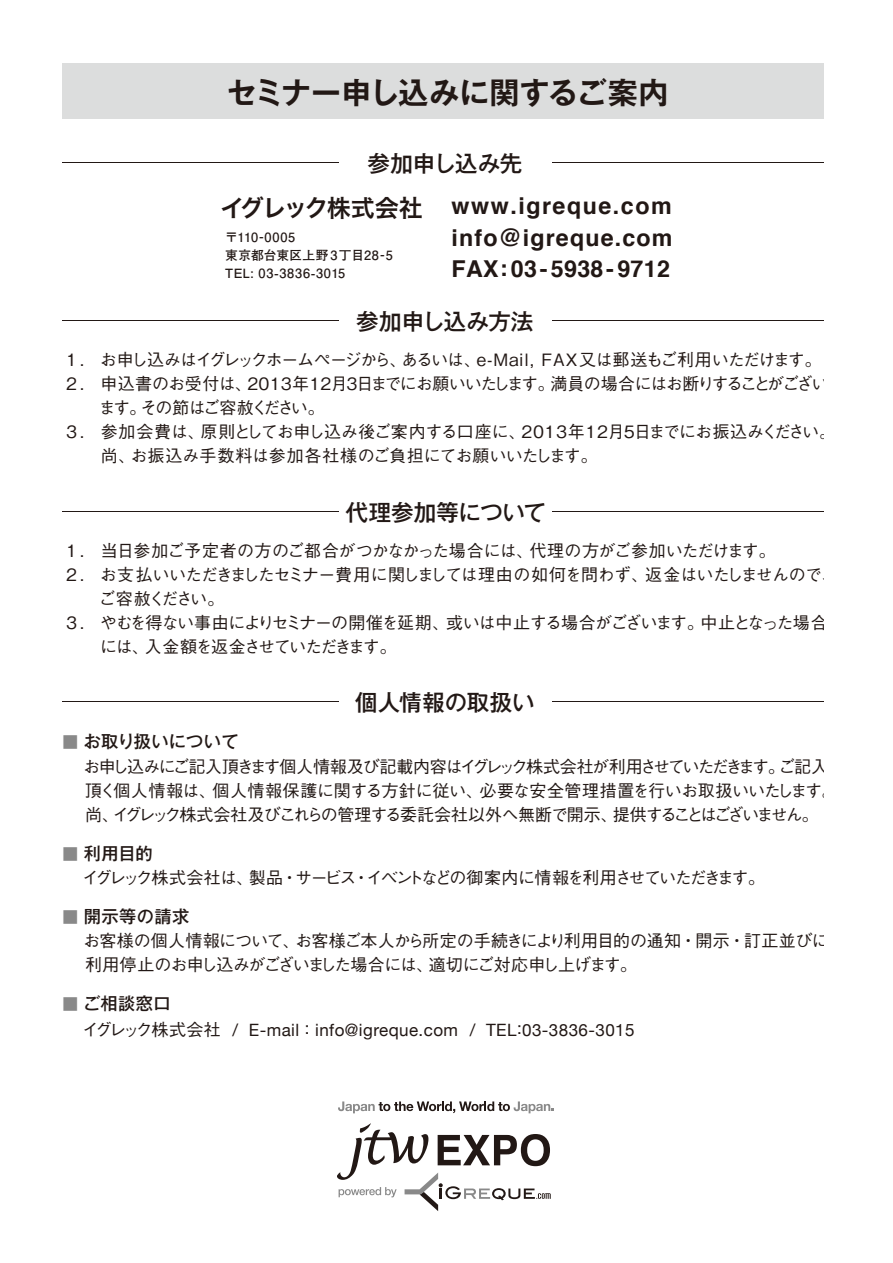
<style>
.page{position:relative;width:893px;height:1263px;background:#fff}
.page>*{position:absolute;margin:0;border:0;box-sizing:border-box;transform-origin:0 0}
.t1{font:700 30px "Gothic MB101 Pro De";color:#221815}
.t2{font:24px "Hira Kaku Pro W6";letter-spacing:-.065em;color:#221815}
.t3{font:700 23.25px/31.5px "Helvetica";letter-spacing:.05em;color:#221815;text-align:justify}
.t4{font:500 22.5px "Gothic MB101 Pr 5";letter-spacing:-.005em;color:#221815}
.t5{font:500 17.25px "Gothic MB101 Pro";letter-spacing:.025em;color:#221815}
.t6{font:500 16.95px/24px "Gothic BBB Pro";letter-spacing:-.06em;color:#221815}
.t7{font:500 16.95px/24px "Gothic BBB Pro";letter-spacing:-.03em;color:#221815}
.t8{font:500 16.95px "Gothic BBB Pro";letter-spacing:-.1em;color:#221815}
.t9{font:16.95px "Helvetica Neue";letter-spacing:.025em;color:#221815}
.t10{font:500 16.95px "Gothic BBB Pro";letter-spacing:-.115em;color:#221815}
.t11{font:500 16.95px "Gothic BBB Pro";letter-spacing:-.02em;color:#221815}
.t12{font:500 16.95px "Gothic BBB Pro";letter-spacing:.005em;color:#221815}
.t13{font:500 16.95px "Gothic BBB Pro";letter-spacing:-.09em;color:#221815}
.t14{font:500 16.95px "Gothic BBB Pro";letter-spacing:-.15em;color:#221815}
.t15{font:500 16.95px "Gothic BBB Pro";letter-spacing:-.145em;color:#221815}
.t16{font:700 12.75px/18px "Futo Go B101 Pro";letter-spacing:.04em;color:#221815}
.s1{font-size:15.75px;color:#898989}
.s2{font-family:"Gothic BBB Pro";font-weight:500}
</style>
<div class="page">
<div style="left:63px;top:63px;width:765px;height:55px;background:#dcdddd"></div>
<hr style="left:63px;top:162px;width:765px;height:1px;background:#221815">
<div style="left:339px;top:146px;width:213px;height:36px;background:#fff"></div>
<hr style="left:63px;top:321px;width:765px;height:1px;background:#221815">
<div style="left:339px;top:305px;width:213px;height:35px;background:#fff"></div>
<hr style="left:63px;top:511px;width:765px;height:1px;background:#221815">
<div style="left:339px;top:495px;width:213px;height:36px;background:#fff"></div>
<hr style="left:63px;top:701px;width:765px;height:1px;background:#221815">
<div style="left:339px;top:685px;width:213px;height:36px;background:#fff"></div>
<svg style="left:337px;top:1123px;width:214px;height:88px"></svg>
<svg style="left:338px;top:1101px;width:216px;height:12px"></svg>
<h1 class="t1" style="left:226px;top:67px;width:444px">セミナー申し込みに関するご案内</h1>
<h3 class="t4" style="left:367px;top:145px;width:156px">参加申し込み先</h3>
<h2 class="t2" style="left:220px;top:186px;width:204px">イグレック株式会社</h2>
<p class="t16" style="left:225px;top:226px;width:169px">〒110-0005<br>東京都台東区上野3丁目28-5<br>TEL: 03-3836-3015</p>
<h3 class="t3" style="left:452px;top:191px;width:222px">www.igreque.com info@igreque.com FAX: 03- 5938- 9712</h3>
<h3 class="t4" style="left:356px;top:303px;width:179px">参加申し込み方法</h3>
<p class="t6" style="left:63px;top:346px;width:760px">１．お申し込みはイグレックホームページから、あるいは、e-Mail, FAX又は郵送もご利用いただけます。</p>
<p class="t8" style="left:63px;top:370px;width:767px">２．申込書のお受付は、２０１３年１２月３日までにお願いいたします。満員の場合にはお断りすることがござい</p>
<p class="t14" style="left:99px;top:394px;width:228px">ます。その節はご容赦ください。</p>
<p class="t6" style="left:63px;top:418px;width:775px">３．参加会費は、原則としてお申し込み後ご案内する口座に、２０１３年１２月５日までにお振込みください。</p>
<p class="t12" style="left:101px;top:442px;width:499px">尚、お振込み手数料は参加各社様のご負担にてお願いいたします。</p>
<h3 class="t4" style="left:345px;top:494px;width:202px">代理参加等について</h3>
<p class="t11" style="left:63px;top:537px;width:714px">１．当日参加ご予定者の方のご都合がつかなかった場合には、代理の方がご参加いただけます。</p>
<p class="t6" style="left:63px;top:561px;width:778px">２．お支払いいただきましたセミナー費用に関しましては理由の如何を問わず、返金はいたしませんので、</p>
<p class="t15" style="left:99px;top:585px;width:127px">ご容赦ください。</p>
<p class="t6" style="left:63px;top:609px;width:766px">３．やむを得ない事由によりセミナーの開催を延期、或いは中止する場合がございます。中止となった場合</p>
<p class="t13" style="left:100px;top:633px;width:298px">には、入金額を返金させていただきます。</p>
<h3 class="t4" style="left:355px;top:684px;width:181px">個人情報の取扱い</h3>
<p class="t5" style="left:63px;top:727px;width:177px"><span class="s1">■</span> お取り扱いについて</p>
<p class="t6" style="left:83px;top:753px;width:757px">お申し込みにご記入頂きます個人情報及び記載内容はイグレック株式会社が利用させていただきます。ご記入頂く個人情報は、個人情報保護に関する方針に従い、必要な安全管理措置を行いお取扱いいたします。尚、イグレック株式会社及びこれらの管理する委託会社以外へ無断で開示、提供することはございません。</p>
<p class="t5" style="left:63px;top:839px;width:92px"><span class="s1">■</span> 利用目的</p>
<p class="t10" style="left:82px;top:864px;width:684px">イグレック株式会社は、製品・サービス・イベントなどの御案内に情報を利用させていただきます。</p>
<p class="t5" style="left:63px;top:902px;width:128px"><span class="s1">■</span> 開示等の請求</p>
<p class="t7" style="left:83px;top:927px;width:747px">お客様の個人情報について、お客様ご本人から所定の手続きにより利用目的の通知・開示・訂正並びに利用停止のお申し込みがございました場合には、適切にご対応申し上げます。</p>
<p class="t5" style="left:63px;top:989px;width:110px"><span class="s1">■</span> ご相談窓口</p>
<p class="t9" style="left:82px;top:1015px;width:554px"><span class="s2">イグレック株式会社</span> / E-mail : info@igreque.com / TEL:03-3836-3015</p>
</div>
